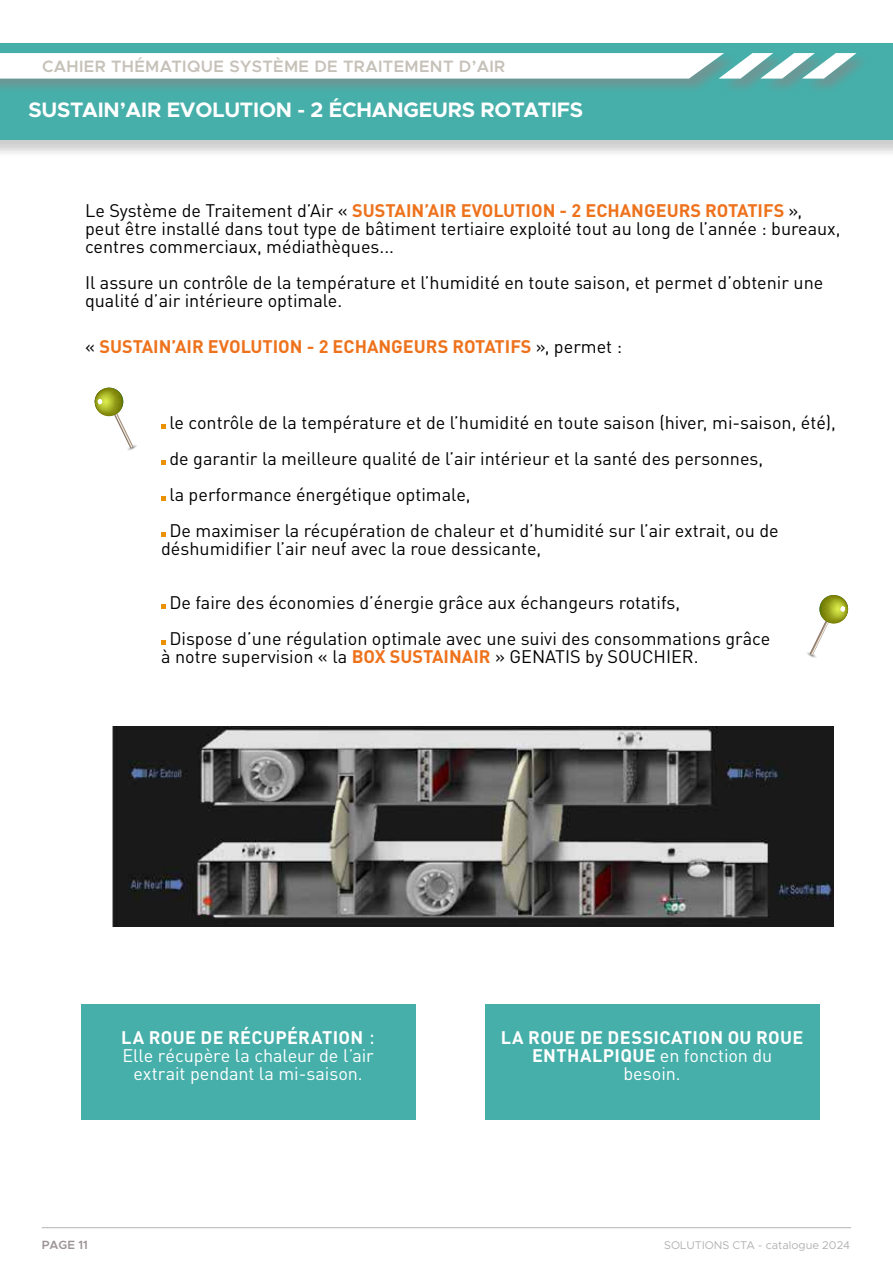
<style>
.page{position:relative;width:893px;height:1263px;background:#fff}
.page>*{position:absolute;margin:0;border:0;box-sizing:border-box;transform-origin:0 0}
.t1{font:700 21px "Metropolis";letter-spacing:-.01em;color:#fff}
.t2{font:18px/36px "DIN Pro";color:#000}
.t3{font:18px/18px "DIN Pro";letter-spacing:-.005em;color:#fff;text-align:center}
.t4{font:700 18px/18px "DIN Pro";letter-spacing:.02em;color:#fff;text-align:center}
.t5{font:700 18px "DIN Pro";color:#ee721c}
.t6{font:600 16.5px "Metropolis";letter-spacing:.02em;color:#c6c1b8}
.t7{font:600 12px "Metropolis";color:#9b9397}
.t8{font:11.25px "Metropolis";color:#b3b2b2}
.s1{font-weight:700;color:#ee721c}
.s2{font-weight:400;color:#000}
.s3{font-weight:700}
.s4{font-family:"DejaVu Sans"}
.s5{font-weight:400}
</style>
<div class="page">
<div style="left:81px;top:1004px;width:334px;height:116px;background:#46afaa"></div>
<div style="left:485px;top:1004px;width:334px;height:116px;background:#46afaa"></div>
<svg style="left:94px;top:388px;width:43px;height:63px"></svg>
<svg style="left:161px;top:425px;width:5px;height:4px"></svg>
<svg style="left:161px;top:461px;width:5px;height:4px"></svg>
<svg style="left:161px;top:497px;width:5px;height:4px"></svg>
<svg style="left:161px;top:533px;width:5px;height:4px"></svg>
<svg style="left:161px;top:605px;width:5px;height:4px"></svg>
<svg style="left:161px;top:641px;width:5px;height:4px"></svg>
<svg style="left:807px;top:595px;width:41px;height:63px"></svg>
<img style="left:112px;top:727px;width:721px;height:199px">
<div style="left:0;top:46px;width:893px;height:112px;background:#878787;opacity:.4"></div>
<div style="left:0;top:43px;width:893px;height:96px;background:#46afaa"></div>
<div style="left:0;top:52px;width:738px;height:42px;background:#878787;opacity:.6"></div>
<hr style="left:42px;top:1227px;width:809px;height:1px;background:#b3b2b2">
<div style="left:719px;top:52px;width:68px;height:42px;background:#878787;opacity:.6"></div>
<div style="left:761px;top:52px;width:68px;height:42px;background:#878787;opacity:.6"></div>
<div style="left:803px;top:52px;width:68px;height:42px;background:#878787;opacity:.6"></div>
<svg style="left:0;top:53px;width:856px;height:26px;background:#ebf4f3"></svg>
<p class="t6" style="left:42px;top:56px;width:465px">CAHIER THÉMATIQUE SYSTÈME DE TRAITEMENT D’AIR</p>
<p class="t1" style="left:28px;top:97px;width:556px">SUSTAIN’AIR EVOLUTION - 2 ÉCHANGEURS ROTATIFS</p>
<p class="t2" style="left:85px;top:200px;width:757px;line-height:18px">Le Système de Traitement d’Air « <span class="s1">SUSTAIN’AIR EVOLUTION - 2 ECHANGEURS ROTATIFS</span> », peut être installé dans tout type de bâtiment tertiaire exploité tout au long de l’année : bureaux, centres commerciaux, médiathèques...</p>
<p class="t2" style="left:85px;top:272px;width:740px;line-height:18px">Il assure un contrôle de la température et l’humidité en toute saison, et permet d’obtenir une qualité d’air intérieure optimale.</p>
<p class="t5" style="left:85px;top:332px;width:538px"><span class="s2">«</span> SUSTAIN’AIR EVOLUTION - 2 ECHANGEURS ROTATIFS <span class="s2">», permet :</span></p>
<p class="t2" style="left:169px;top:403px;width:668px">le contrôle de la température et de l’humidité en toute saison (hiver, mi-saison, été), de garantir la meilleure qualité de l’air intérieur et la santé des personnes,<br>la performance énergétique optimale,<br>De maximiser la récupération de chaleur et d’humidité sur l’air extrait, ou de</p>
<p class="t2" style="left:161px;top:529px;width:382px">déshumidifier l’air neuf avec la roue dessicante,</p>
<p class="t2" style="left:169px;top:583px;width:602px">De faire des économies d’énergie grâce aux échangeurs rotatifs,<br>Dispose d’une régulation optimale avec une suivi des consommations grâce</p>
<p class="t2" style="left:161px;top:637px;width:539px">à notre supervision « la <span class="s1">BOX SUSTAINAIR</span> » GENATIS by SOUCHIER.</p>
<p class="t3" style="left:121px;top:1027px;width:255px"><span class="s3">LA ROUE DE RÉCUPÉRATION</span> <span class="s4">:<br></span>Elle récupère la chaleur de l’air extrait pendant la mi-saison.</p>
<p class="t4" style="left:501px;top:1026px;width:304px">LA ROUE DE DESSICATION OU ROUE<br>ENTHALPIQUE <span class="s5">en fonction du<br>besoin.</span></p>
<p class="t7" style="left:42px;top:1237px;width:48px">PAGE 11</p>
<p class="t8" style="left:664px;top:1238px;width:187px">SOLUTIONS CTA - catalogue 2024</p>
</div>
